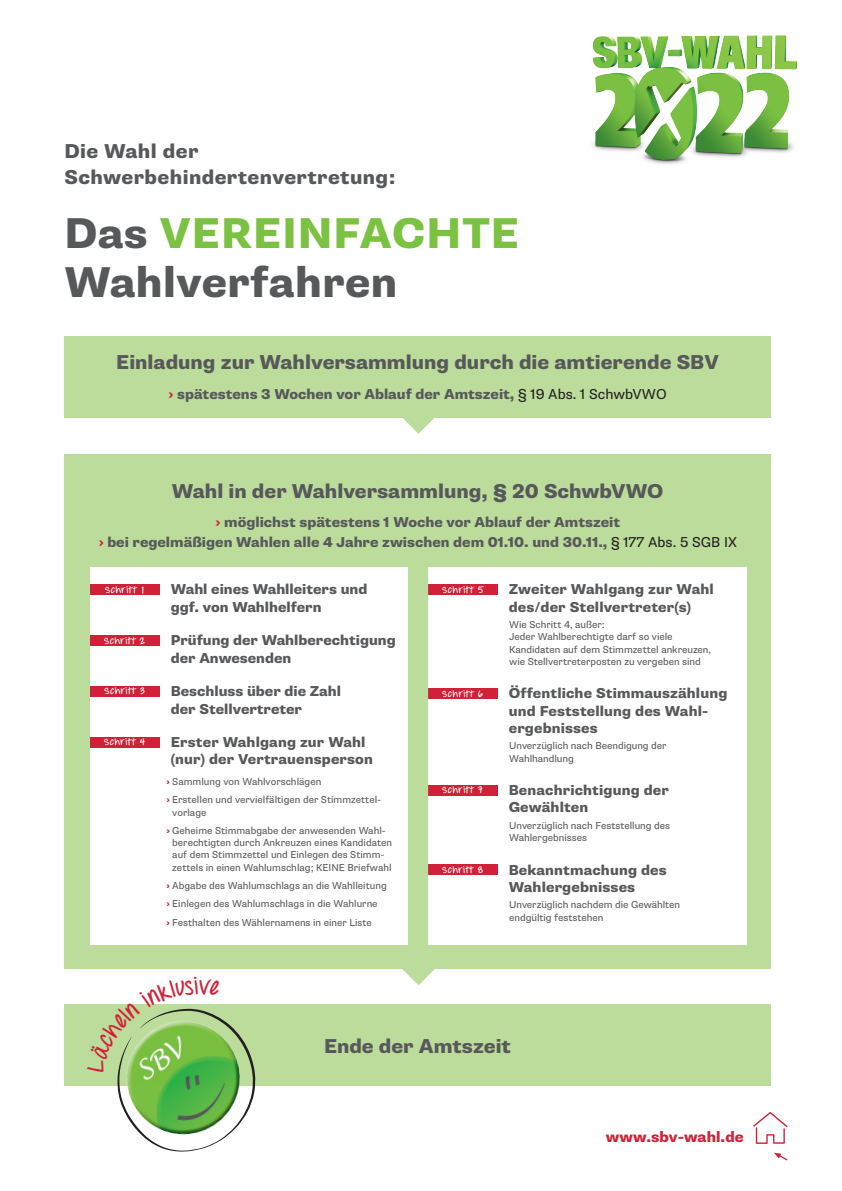
<style>
.page{position:relative;width:842px;height:1191px;background:#fff}
.page>*{position:absolute;margin:0;border:0;box-sizing:border-box;transform-origin:0 0}
.t1{font:800 43.2px/48.9px "Supria Sans";letter-spacing:.01em;color:#57585a}
.t2{font:800 20.2px "Supria Sans";color:#57585a}
.t3{font:800 20.2px/25.9px "Supria Sans";letter-spacing:.02em;color:#57585a}
.t4{font:800 15.1px "Supria Sans";color:#d12138}
.t5{font:800 14.4px/17.3px "Supria Sans";color:#57585a}
.t6{font:10.1px/12.2px "Supria Sans";color:#57585a}
.t7{font:700 9.1px "Throw My Hands Upinthe Air";letter-spacing:.06em;color:#fff;scale:1.11 1}
.s1{color:#7bc142}
.s2{color:#d12138}
.s3{font-weight:400;color:#231f20}
.s4{font-family:"Skinny Marker";font-weight:400;font-size:4.7px}
.s5{font-weight:800;color:#d12138}
</style>
<div class="page">
<div style="left:65px;top:455px;width:706px;height:514px;background:#bcdc9b"></div>
<div style="left:64px;top:336px;width:707px;height:81px;background:#bcdc9b"></div>
<div style="left:64px;top:1004px;width:707px;height:81px;background:#bcdc9b"></div>
<svg style="left:402px;top:417px;width:33px;height:17px"></svg>
<svg style="left:402px;top:969px;width:33px;height:16px"></svg>
<div style="left:90px;top:567px;width:657px;height:377px;background:#fff"></div>
<div style="left:90px;top:584px;width:69px;height:10px;background:#d12138"></div>
<div style="left:90px;top:635px;width:69px;height:10px;background:#d12138"></div>
<div style="left:90px;top:686px;width:69px;height:10px;background:#d12138"></div>
<div style="left:90px;top:737px;width:69px;height:10px;background:#d12138"></div>
<div style="left:428px;top:584px;width:69px;height:10px;background:#d12138"></div>
<div style="left:428px;top:688px;width:69px;height:10px;background:#d12138"></div>
<div style="left:428px;top:785px;width:69px;height:10px;background:#d12138"></div>
<div style="left:428px;top:864px;width:69px;height:10px;background:#d12138"></div>
<div style="left:408px;top:556px;width:20px;height:397px;background:#bcdc9b"></div>
<svg style="left:753px;top:1112px;width:34px;height:31px"></svg>
<svg style="left:774px;top:1152px;width:14px;height:9px"></svg>
<img style="left:592px;top:35px;width:206px;height:129px">
<svg style="left:87px;top:1008px;width:169px;height:143px"></svg>
<h2 class="t3" style="left:64px;top:139px;width:333px">Die Wahl der<br>Schwerbehindertenvertretung:</h2>
<h1 class="t1" style="left:64px;top:210px;width:456px">Das <span class="s1">VEREINFACHTE<br></span>Wahlverfahren</h1>
<h2 class="t2" style="left:116px;top:350px;width:604px">Einladung zur Wahlversammlung durch die amtierende SBV</h2>
<h3 class="t5" style="left:168px;top:386px;width:500px"><span class="s2">›</span> spätestens 3 Wochen vor Ablauf der Amtszeit, <span class="s3">§ 19 Abs. 1 SchwbVWO</span></h3>
<h2 class="t2" style="left:172px;top:478px;width:493px">Wahl in der Wahlversammlung, § 20 SchwbVWO</h2>
<h3 class="t5" style="left:98px;top:513px;width:640px;line-height:19.3px;text-align:center"><span class="s2">›</span> möglichst spätestens 1 Woche vor Ablauf der Amtszeit<br><span class="s2">›</span> bei regelmäßigen Wahlen alle 4 Jahre zwischen dem 01.10. und 30.11., <span class="s3">§ 177 Abs. 5 SGB IX</span></h3>
<p class="t7" style="left:105px;top:583px;width:36px">Schritt <span class="s4">1</span></p>
<h3 class="t5" style="left:171px;top:581px;width:198px">Wahl eines Wahlleiters und ggf. von Wahlhelfern</h3>
<p class="t7" style="left:104px;top:634px;width:38px">Schritt 2</p>
<h3 class="t5" style="left:171px;top:632px;width:226px">Prüfung der Wahlberechtigung der Anwesenden</h3>
<p class="t7" style="left:104px;top:685px;width:38px">Schritt 3</p>
<h3 class="t5" style="left:171px;top:683px;width:172px">Beschluss über die Zahl der Stellvertreter</h3>
<p class="t7" style="left:104px;top:736px;width:38px">Schritt 4</p>
<h3 class="t5" style="left:171px;top:734px;width:204px">Erster Wahlgang zur Wahl (nur) der Vertrauensperson</h3>
<p class="t6" style="left:166px;top:772px;width:216px;line-height:18.4px"><span class="s5">›</span> Sammlung von Wahlvorschlägen<br><span class="s5">›</span> Erstellen und vervielfältigen der Stimmzettel-</p>
<p class="t6" style="left:166px;top:803px;width:221px;line-height:18.4px;text-indent:6px">vorlage<br><span class="s5">›</span> Geheime Stimmabgabe der anwesenden Wahl-</p>
<p class="t6" style="left:172px;top:836px;width:221px">berechtigten durch Ankreuzen eines Kandidaten auf dem Stimmzettel und Einlegen des Stimm&shy;zettels in einen Wahlumschlag; KEINE Briefwahl</p>
<p class="t6" style="left:166px;top:876px;width:222px;line-height:18.4px"><span class="s5">›</span> Abgabe des Wahlumschlags an die Wahlleitung <span class="s5">›</span> Einlegen des Wahlumschlags in die Wahlurne<br><span class="s5">›</span> Festhalten des Wählernamens in einer Liste</p>
<p class="t7" style="left:442px;top:583px;width:38px">Schritt 5</p>
<h3 class="t5" style="left:509px;top:581px;width:206px">Zweiter Wahlgang zur Wahl des/der Stellvertreter(s)</h3>
<p class="t6" style="left:509px;top:618px;width:203px">Wie Schritt 4, außer:<br>Jeder Wahlberechtigte darf so viele Kandidaten auf dem Stimmzettel ankreuzen, wie Stellvertreterposten zu vergeben sind</p>
<p class="t7" style="left:442px;top:687px;width:38px">Schritt 6</p>
<h3 class="t5" style="left:509px;top:685px;width:220px">Öffentliche Stimmauszählung und Feststellung des Wahl&shy;ergebnisses</h3>
<p class="t6" style="left:509px;top:740px;width:159px">Unverzüglich nach Beendigung der<br>Wahlhandlung</p>
<p class="t7" style="left:442px;top:784px;width:38px">Schritt 7</p>
<h3 class="t5" style="left:509px;top:782px;width:162px">Benachrichtigung der<br>Gewählten</h3>
<p class="t6" style="left:509px;top:819px;width:162px">Unverzüglich nach Feststellung des<br>Wahlergebnisses</p>
<p class="t7" style="left:442px;top:864px;width:38px">Schritt 8</p>
<h3 class="t5" style="left:509px;top:861px;width:159px">Bekanntmachung des<br>Wahlergebnisses</h3>
<p class="t6" style="left:509px;top:899px;width:172px">Unverzüglich nachdem die Gewählten endgültig feststehen</p>
<h2 class="t2" style="left:324px;top:1033px;width:188px">Ende der Amtszeit</h2>
<h3 class="t4" style="left:606px;top:1127px;width:139px">www.sbv-wahl.de</h3>
</div>
